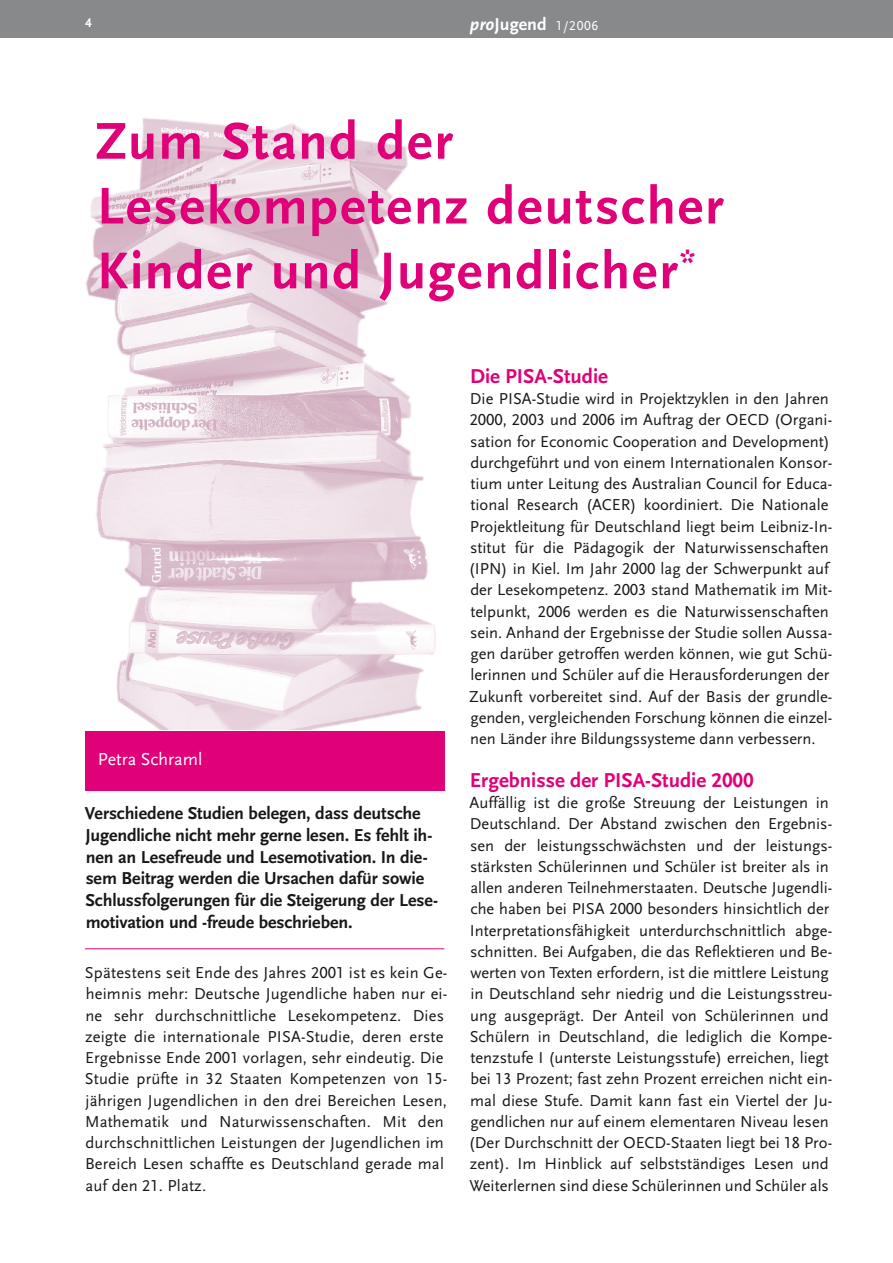
<style>
.page{position:relative;width:893px;height:1263px;background:#fff}
.page>*{position:absolute;margin:0;border:0;box-sizing:border-box;transform-origin:0 0}
.t1{font:700 54px/64.8px "Scala Sans LF";letter-spacing:.03em;color:#e00078}
.t2{font:700 21px "Scala Sans LF";color:#e00078}
.t3{font:700 18px/21.6px "Scala Sans LF";letter-spacing:-.01em;color:#1a1817}
.t4{font:700 18px "Scala Sans LF";color:#fff}
.t5{font:18px "Scala Sans LF";color:#fff}
.t6{font:16.5px/21.3px "Scala Sans LF";color:#1a1817}
.t7{font:13.5px "Scala Sans LF Caps";color:#fff}
.s1{font-style:italic}
.s2{font-family:"Scala Sans LF Caps";font-weight:400;font-size:13.5px}
</style>
<div class="page">
<img style="left:86px;top:118px;width:350px;height:612px">
<div style="left:85px;top:732px;width:359px;height:59px;background:#e00078"></div>
<hr style="left:85px;top:948px;width:359px;height:1px;background:#e00078">
<div style="left:0;top:0;width:892px;height:38px;background:#88898b"></div>
<hr style="left:892px;top:0;width:1px;height:38px;background:#88898b">
<p class="t4" style="left:470px;top:15px;width:130px"><span class="s1">pro</span>Jugend <span class="s2">1/2006</span></p>
<p class="t7" style="left:592px;top:19px;width:8px">5</p>
<h1 class="t1" style="left:95px;top:110px;width:630px">Zum Stand der<br>Lesekompetenz deutscher<br>Kinder und Jugendlicher<sup>*</sup></h1>
<p class="t5" style="left:98px;top:750px;width:106px">Petra Schraml</p>
<p class="t3" style="left:85px;top:803px;width:355px">Verschiedene Studien belegen, dass deutsche Jugendliche nicht mehr gerne lesen. Es fehlt ih&shy;nen an Lesefreude und Lesemotivation. In die&shy;sem Beitrag werden die Ursachen dafür sowie Schlussfolgerungen für die Steigerung der Lese&shy;motivation und -freude beschrieben.</p>
<p class="t6" style="left:85px;top:962px;width:364px">Spätestens seit Ende des Jahres 2001 ist es kein Ge&shy;heimnis mehr: Deutsche Jugendliche haben nur ei&shy;ne sehr durchschnittliche Lesekompetenz. Dies zeigte die internationale PISA-Studie, deren erste Ergebnisse Ende 2001 vorlagen, sehr eindeutig. Die Studie prüfte in 32 Staaten Kompetenzen von 15- jährigen Jugendlichen in den drei Bereichen Lesen, Mathematik und Naturwissenschaften. Mit den durchschnittlichen Leistungen der Jugendlichen im Bereich Lesen schaffte es Deutschland gerade mal auf den 21. Platz.</p>
<p class="t2" style="left:470px;top:365px;width:139px">Die PISA-Studie</p>
<p class="t6" style="left:469px;top:388px;width:365px">Die PISA-Studie wird in Projektzyklen in den Jahren 2000, 2003 und 2006 im Auftrag der OECD (Organi&shy;sation for Economic Cooperation and Development) durchgeführt und von einem Internationalen Konsor&shy;tium unter Leitung des Australian Council for Educa&shy;tional Research (ACER) koordiniert. Die Nationale Projektleitung für Deutschland liegt beim Leibniz-In&shy;stitut für die Pädagogik der Naturwissenschaften (IPN) in Kiel. Im Jahr 2000 lag der Schwerpunkt auf der Lesekompetenz. 2003 stand Mathematik im Mit&shy;telpunkt, 2006 werden es die Naturwissenschaften sein. Anhand der Ergebnisse der Studie sollen Aussa&shy;gen darüber getroffen werden können, wie gut Schü&shy;lerinnen und Schüler auf die Herausforderungen der Zukunft vorbereitet sind. Auf der Basis der grundle&shy;genden, vergleichenden Forschung können die einzel&shy;nen Länder ihre Bildungssysteme dann verbessern.</p>
<p class="t2" style="left:470px;top:768px;width:285px">Ergebnisse der PISA-Studie 2000</p>
<p class="t6" style="left:469px;top:792px;width:365px">Auffällig ist die große Streuung der Leistungen in Deutschland. Der Abstand zwischen den Ergebnis&shy;sen der leistungsschwächsten und der leistungs&shy;stärksten Schülerinnen und Schüler ist breiter als in allen anderen Teilnehmerstaaten. Deutsche Jugendli&shy;che haben bei PISA 2000 besonders hinsichtlich der Interpretationsfähigkeit unterdurchschnittlich abge&shy;schnitten. Bei Aufgaben, die das Reflektieren und Be&shy;werten von Texten erfordern, ist die mittlere Leistung in Deutschland sehr niedrig und die Leistungsstreu&shy;ung ausgeprägt. Der Anteil von Schülerinnen und Schülern in Deutschland, die lediglich die Kompe&shy;tenzstufe I (unterste Leistungsstufe) erreichen, liegt bei 13 Prozent; fast zehn Prozent erreichen nicht ein&shy;mal diese Stufe. Damit kann fast ein Viertel der Ju&shy;gendlichen nur auf einem elementaren Niveau lesen (Der Durchschnitt der OECD-Staaten liegt bei 18 Pro&shy;zent). Im Hinblick auf selbstständiges Lesen und Weiterlernen sind diese Schülerinnen und Schüler als</p>
</div>
